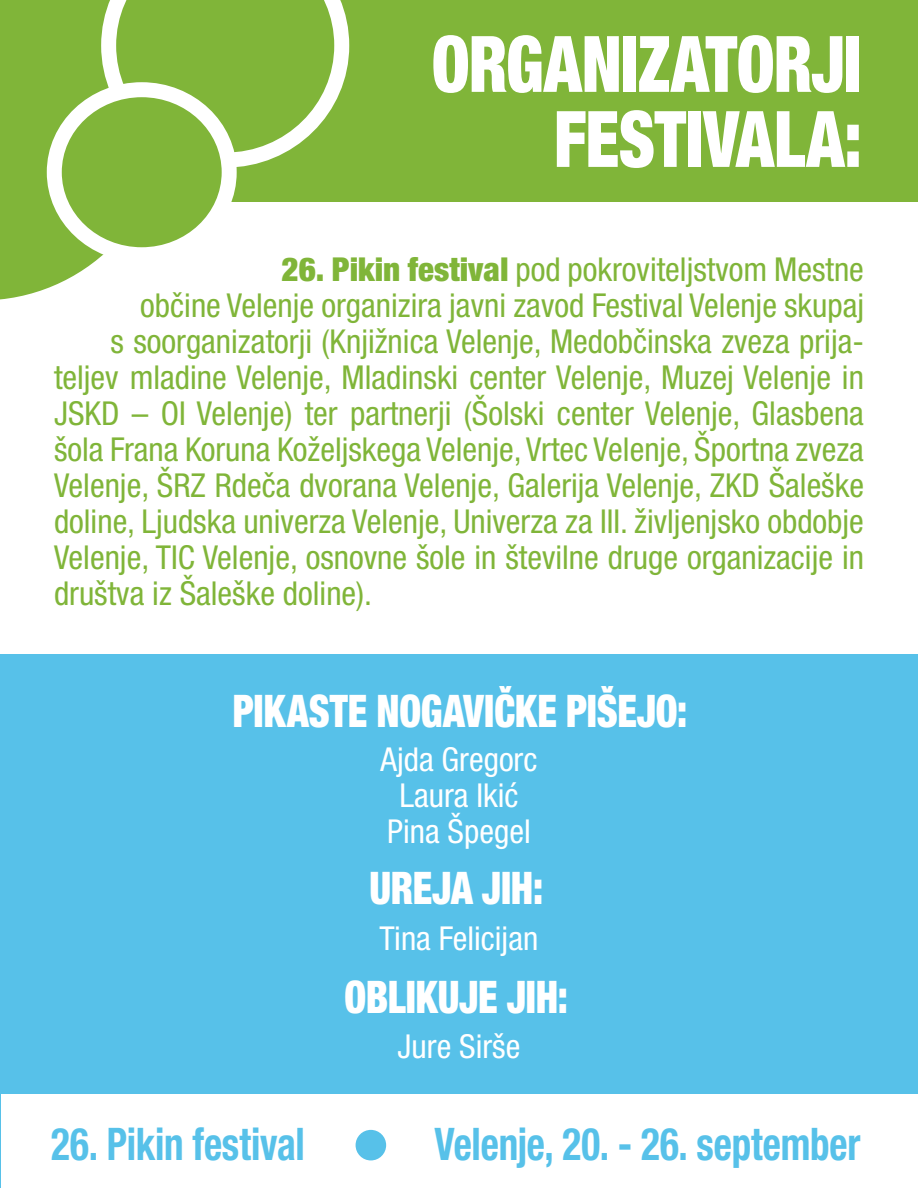
<style>
.page{position:relative;width:918px;height:1188px;background:#fff}
.page>*{position:absolute;margin:0;border:0;box-sizing:border-box;transform-origin:0 0}
.t1{font:900 condensed 78px/75px "Helvetica Neue LT Pro";letter-spacing:-.01em;color:#fff;text-align:right;scale:.87 1}
.t2{font:900 condensed 45px "Helvetica Neue LT Pro";letter-spacing:-.005em;color:#fff;scale:.87 1}
.t3{font:700 condensed 45px "Helvetica Neue LT Pro";letter-spacing:-.005em;color:#57c1e9;scale:.87 1}
.t4{font:condensed 33px "Helvetica Neue LT Pro";color:#80b539}
.t5{font:condensed 33px/36px "Helvetica Neue LT Pro";color:#fff;text-align:center}
.s1{font-weight:900}
</style>
<div class="page">
<div style="left:0;top:655px;width:918px;height:533px;background:#57c1e9"></div>
<div style="left:1px;top:1094px;width:917px;height:94px;background:#fff"></div>
<div style="left:356px;top:1130px;width:30px;height:30px;background:#57c1e9;border-radius:50%"></div>
<div style="left:0;top:0;width:918px;height:202px;background:#80b539"></div>
<svg style="left:0;top:91px;width:104px;height:209px"></svg>
<svg style="left:101px;top:0;width:248px;height:167px"></svg>
<div style="left:54px;top:90px;width:175px;height:165px;background:#80b539;border-radius:50%"></div>
<div style="left:47px;top:82px;width:190px;height:180px;border:15px solid #fff;border-radius:50%"></div>
<h1 class="t1" style="left:432px;top:25px;width:496px">ORGANIZATORJI<br>FESTIVALA:</h1>
<p class="t4" style="left:282px;top:250px;width:584px"><span class="s1">26. Pikin festival</span> pod pokroviteljstvom Mestne</p>
<p class="t4" style="left:140px;top:286px;width:725px">občine Velenje organizira javni zavod Festival Velenje skupaj</p>
<p class="t4" style="left:111px;top:322px;width:755px">s soorganizatorji (Knjižnica Velenje, Medobčinska zveza prija-</p>
<p class="t4" style="left:54px;top:358px;width:811px">teljev mladine Velenje, Mladinski center Velenje, Muzej Velenje in</p>
<p class="t4" style="left:54px;top:394px;width:811px">JSKD – OI Velenje) ter partnerji (Šolski center Velenje, Glasbena</p>
<p class="t4" style="left:54px;top:430px;width:811px">šola Frana Koruna Koželjskega Velenje, Vrtec Velenje, Športna zveza</p>
<p class="t4" style="left:54px;top:466px;width:812px">Velenje, ŠRZ Rdeča dvorana Velenje, Galerija Velenje, ZKD Šaleške</p>
<p class="t4" style="left:54px;top:502px;width:811px">doline, Ljudska univerza Velenje, Univerza za III. življenjsko obdobje</p>
<p class="t4" style="left:54px;top:538px;width:812px">Velenje, TIC Velenje, osnovne šole in številne druge organizacije in</p>
<p class="t4" style="left:54px;top:574px;width:320px">društva iz Šaleške doline).</p>
<h2 class="t2" style="left:233px;top:683px;width:524px">PIKASTE NOGAVIČKE PIŠEJO:</h2>
<p class="t5" style="left:381px;top:741px;width:158px">Ajda Gregorc<br>Laura Ikić<br>Pina Špegel</p>
<h2 class="t2" style="left:369px;top:861px;width:201px">UREJA JIH:</h2>
<p class="t5" style="left:380px;top:920px;width:160px">Tina Felicijan</p>
<h2 class="t2" style="left:345px;top:970px;width:258px">OBLIKUJE JIH:</h2>
<p class="t5" style="left:398px;top:1028px;width:124px">Jure Sirše</p>
<h2 class="t3" style="left:51px;top:1117px;width:293px">26. Pikin festival</h2>
<h2 class="t3" style="left:435px;top:1117px;width:491px">Velenje, 20. - 26. september</h2>
</div>
